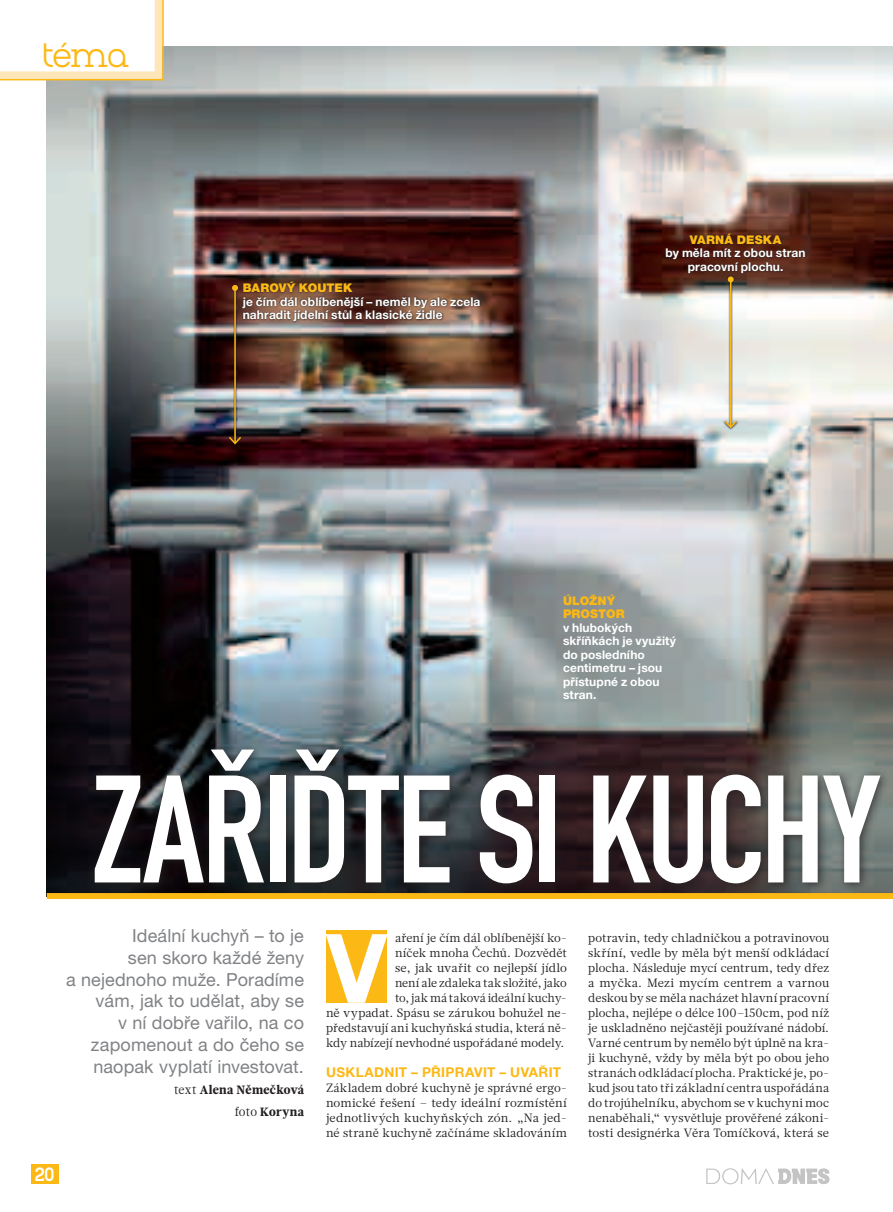
<style>
.page{position:relative;width:893px;height:1212px;background:#fff}
.page>*{position:absolute;margin:0;border:0;box-sizing:border-box;transform-origin:0 0}
.Doma_TXT_Otázka{font:150.15px "DINCE Engschrift";letter-spacing:-.02em;color:#fff}
.DOMA_Iniciála{font:700 96px "Helvetica Neue CE";color:#fff}
.Doma_ZÁHLAVÍ{font:300 37.5px "Charifa Serif CE";color:#fcb814}
.Doma_PEREX{font:18px/21.8px "Helvetica Neue CE";letter-spacing:.005em;color:#808285;text-align:right}
.t1{font:700 18px "Charifa Serif CE";color:#fff}
.Doma_TXT_Mezititulek{font:700 13.5px "Helvetica Neue CE";letter-spacing:.025em;color:#fcb814}
.Doma_TXT_první{font:12px/15px "Glosa Text";color:#231f20;text-align:justify}
.Doma_POPISEK{font:700 12px/13.5px "Helvetica Neue CE";letter-spacing:.01em;color:#fff}
.Doma_PEREX-2{font:900 12px/21.8px "Glosa Headline";letter-spacing:.025em;color:#231f20;text-align:right}
.s1{font-weight:900;color:#fcb814}
.s2{font-weight:400}
</style>
<div class="page">
<img style="left:47px;top:47px;width:846px;height:846px">
<div style="left:0;top:0;width:158px;height:76px;background:#fff"></div>
<svg style="left:706px;top:1168px;width:123px;height:16px"></svg>
<div style="left:31px;top:1164px;width:27px;height:20px;background:#fcb814"></div>
<div style="left:155px;top:0;width:7px;height:79px;background:#fee6b9"></div>
<div style="left:0;top:71px;width:162px;height:8px;background:#fee6b9"></div>
<hr style="left:0;top:79px;width:164px;height:1px;background:#fcb814">
<hr style="left:162px;top:0;width:2px;height:80px;background:#fcb814">
<svg style="left:664px;top:232px;width:143px;height:43px;background:#482016"></svg>
<svg style="left:241px;top:280px;width:241px;height:43px;background:#664536"></svg>
<div style="left:326px;top:930px;width:61px;height:72px;background:#fcb814"></div>
<svg style="left:723px;top:274px;width:16px;height:156px"></svg>
<hr style="left:730px;top:279px;width:1px;height:148px;background:#fcb814">
<svg style="left:728px;top:276px;width:6px;height:6px"></svg>
<svg style="left:723px;top:419px;width:15px;height:10px"></svg>
<svg style="left:227px;top:283px;width:16px;height:163px;background:#594241"></svg>
<hr style="left:234px;top:288px;width:2px;height:155px;background:#fcb814">
<svg style="left:232px;top:285px;width:6px;height:6px"></svg>
<svg style="left:227px;top:435px;width:16px;height:10px"></svg>
<div style="left:47px;top:893px;width:846px;height:6px;background:#fcb814"></div>
<div style="left:88px;top:734px;width:805px;height:160px;background:#231f20;opacity:.75"></div>
<p class="Doma_ZÁHLAVÍ" style="left:43px;top:31px;width:88px">téma</p>
<p class="Doma_POPISEK" style="left:243px;top:281px;width:239px"><span class="s1">BAROVÝ KOUTEK<br></span>je čím dál oblíbenější – neměl by ale zcela nahradit jídelní stůl a klasické židle</p>
<p class="Doma_POPISEK" style="left:665px;top:233px;width:142px;text-align:center"><span class="s1">VARNÁ DESKA<br></span>by měla mít z obou stran pracovní plochu.</p>
<p class="Doma_POPISEK" style="left:563px;top:594px;width:115px"><span class="s1">ÚLOŽNÝ<br>PROSTOR<br></span>v hlubokých skříňkách je využitý do posledního centimetru – jsou přístupné z obou stran.</p>
<p class="Doma_TXT_Otázka" style="left:92px;top:742px;width:790px">ZAŘIĎTE SI KUCHY</p>
<p class="Doma_PEREX" style="left:66px;top:925px;width:239px">Ideální kuchyň – to je<br>sen skoro každé ženy<br>a nejednoho muže. Poradíme vám, jak to udělat, aby se<br>v ní dobře vařilo, na co zapomenout a do čeho se naopak vyplatí investovat.</p>
<p class="Doma_PEREX-2" style="left:174px;top:1079px;width:131px"><span class="s2">text</span> Alena Němečková <span class="s2">foto</span> Koryna</p>
<p class="t1" style="left:35px;top:1163px;width:21px">20</p>
<p class="DOMA_Iniciála" style="left:326px;top:915px;width:62px">V</p>
<p class="Doma_TXT_první" style="left:588px;top:931px;width:242px">potravin, tedy chladničkou a potravinovou skříní, vedle by měla být menší odkládací plocha. Následuje mycí centrum, tedy dřez a myčka. Mezi mycím centrem a varnou deskou by se měla nacházet hlavní pracovní plocha, nejlépe o délce 100–150cm, pod níž je uskladněno nejčastěji používané nádobí.<br>Varné centrum by nemělo být úplně na kra&shy;ji kuchyně, vždy by měla být po obou jeho stranách odkládací plocha. Praktické je, po&shy;kud jsou tato tři základní centra uspořádána do trojúhelníku, abychom se v kuchyni moc nenaběhali,“ vysvětluje prověřené zákoni&shy;tosti designérka Věra Tomíčková, která se</p>
<p class="Doma_TXT_první" style="left:326px;top:931px;width:242px;text-align:right">aření je čím dál oblíbenější ko-<br>níček mnoha Čechů. Dozvědět<br>se, jak uvařit co nejlepší jídlo<br>není ale zdaleka tak složité, jako<br>to, jak má taková ideální kuchy-<br>ně vypadat. Spásu se zárukou bohužel ne&shy;představují ani kuchyňská studia, která ně&shy;kdy nabízejí nevhodné uspořádané modely.</p>
<p class="Doma_TXT_Mezititulek" style="left:326px;top:1065px;width:237px">USKLADNIT – PŘIPRAVIT – UVAŘIT</p>
<p class="Doma_TXT_první" style="left:326px;top:1081px;width:242px">Základem dobré kuchyně je správné ergo&shy;nomické řešení – tedy ideální rozmístění jednotlivých kuchyňských zón. „Na jed&shy;né straně kuchyně začínáme skladováním</p>
</div>
